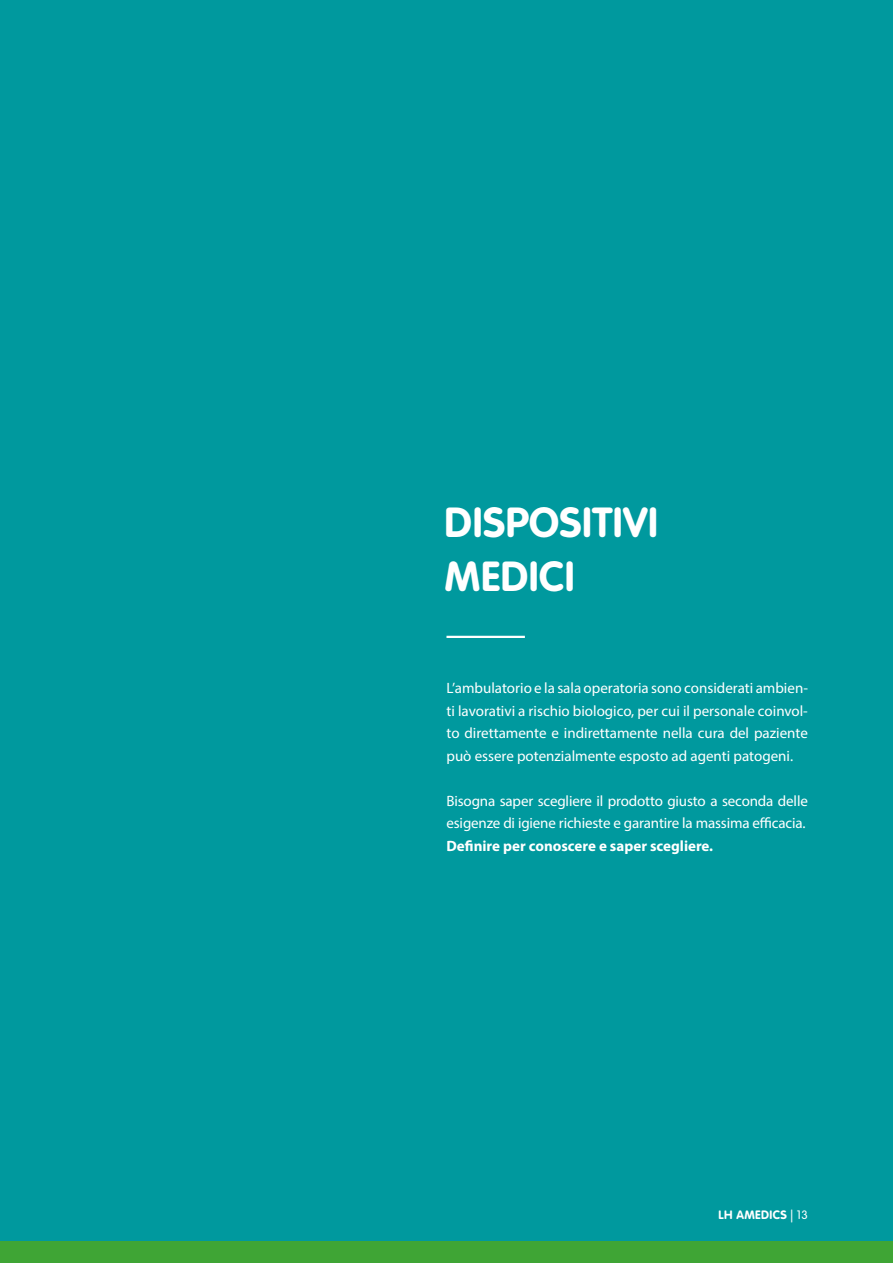
<style>
.page{position:relative;width:893px;height:1263px;background:#00999e}
.page>*{position:absolute;margin:0;border:0;box-sizing:border-box;transform-origin:0 0}
.t1{font:700 41.4px/53.4px "VAG Rounded";letter-spacing:.01em;color:#fff}
.t2{font:15px/22.5px "Myriad Pro";letter-spacing:-.01em;color:#fff;text-align:justify}
.t3{font:700 15px "Myriad Pro";color:#fff}
.t4{font:700 12px "VAG Rounded";letter-spacing:.03em;color:#fff}
.s1{font-weight:300}
</style>
<div class="page">
<div style="left:0;top:1242px;width:893px;height:21px;background:#3fa535"></div>
<hr style="left:446px;top:636px;width:79px;height:2px;background:#fff">
<h1 class="t1" style="left:445px;top:497px;width:215px">DISPOSITIVI<br>MEDICI</h1>
<p class="t2" style="left:446px;top:677px;width:363px">L’ambulatorio e la sala operatoria sono considerati ambien&shy;ti lavorativi a rischio biologico, per cui il personale coinvol&shy;to direttamente e indirettamente nella cura del paziente può essere potenzialmente esposto ad agenti patogeni.</p>
<p class="t2" style="left:446px;top:789px;width:363px">Bisogna saper scegliere il prodotto giusto a seconda delle esigenze di igiene richieste e garantire la massima efficacia.</p>
<p class="t3" style="left:446px;top:836px;width:268px">Definire per conoscere e saper scegliere.</p>
<p class="t4" style="left:719px;top:1208px;width:91px">LH AMEDICS <span class="s1">| 13</span></p>
</div>
